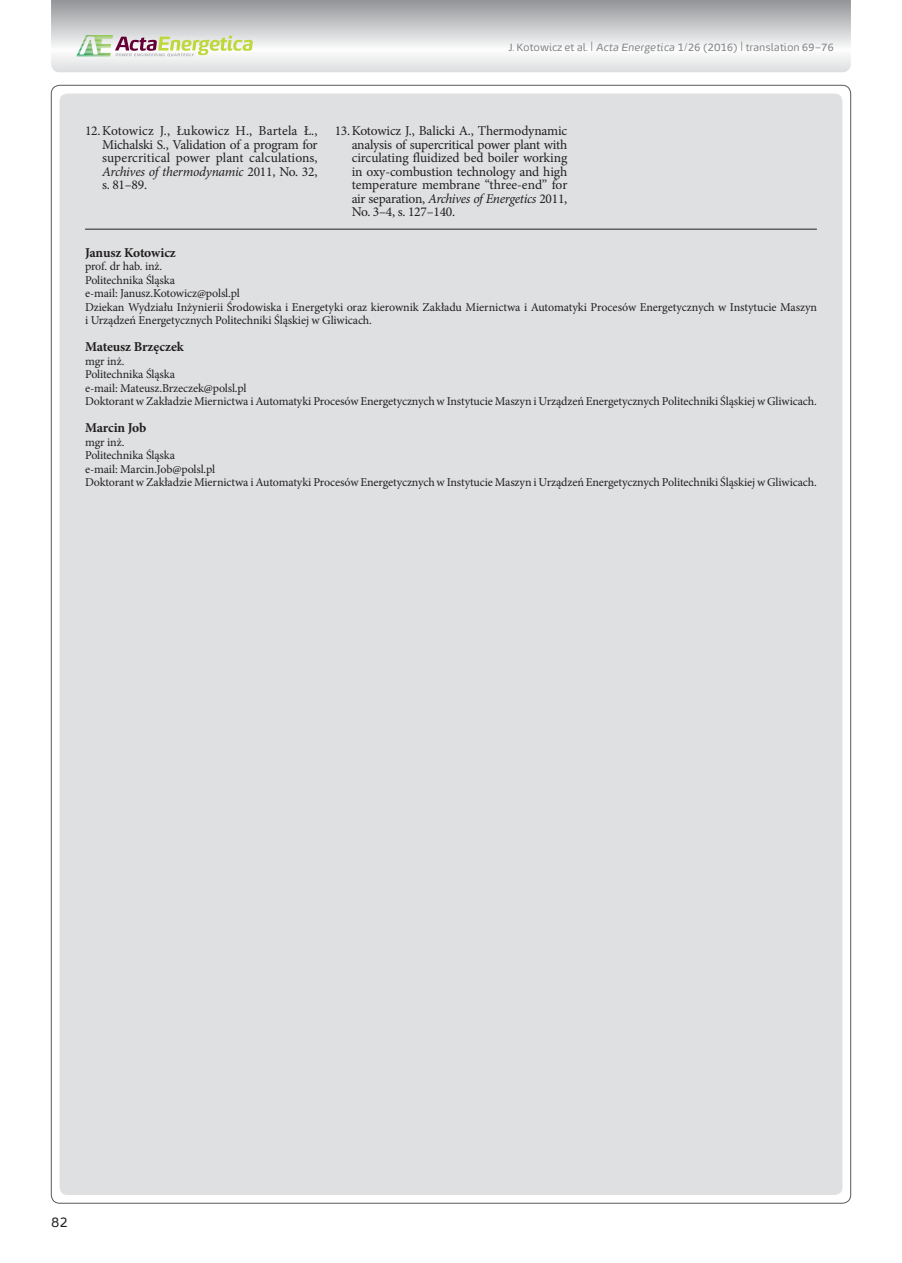
<style>
.page{position:relative;width:902px;height:1263px;background:#fff}
.page>*{position:absolute;margin:0;border:0;box-sizing:border-box;transform-origin:0 0}
.t1{font:13.5px/13.5px "Minion Pro";letter-spacing:-.005em;color:#231f20;text-align:justify}
.t2{font:700 13.5px "Minion Pro";letter-spacing:-.015em;color:#231f20}
.t3{font:13.5px "Energa";color:#231f20}
.t4{font:12px/13.5px "Minion Pro";letter-spacing:-.01em;color:#231f20}
.t5{font:10.5px "Energa";letter-spacing:-.01em;color:#808285}
.s1{font-size:13.5px}
.s2{font-style:italic}
</style>
<div class="page">
<div style="left:60px;top:94px;width:782px;height:1101px;background:#dee0e1;border-radius:8px"></div>
<svg style="left:51px;top:0;width:799px;height:72px"></svg>
<svg style="left:76px;top:35px;width:177px;height:21px"></svg>
<hr style="left:85px;top:229px;width:731px;height:1px;background:#231f20">
<p class="t5" style="left:508px;top:41px;width:327px">J. Kotowicz et al. <span class="s1">|</span> <span class="s2">Acta Energetica</span> 1/26 (2016) <span class="s1">|</span> translation 69–76</p>
<p class="t1" style="left:102px;top:124px;width:217px;text-indent:-17px">12.Kotowicz J., Łukowicz H., Bartela Ł., Michalski S., Validation of a program for supercritical power plant calculations, <span class="s2">Archives of thermodynamic</span> 2011, No. 32, s. 81–89.</p>
<p class="t1" style="left:352px;top:124px;width:217px;text-indent:-17px">13.Kotowicz J., Balicki A., Thermodynamic analysis of supercritical power plant with circulating fluidized bed boiler working in oxy-combustion technology and high temperature membrane “three-end” for air separation, <span class="s2">Archives of Energetics</span> 2011, No. 3–4, s. 127–140.</p>
<p class="t2" style="left:85px;top:243px;width:92px">Janusz Kotowicz</p>
<p class="t4" style="left:85px;top:259px;width:733px">prof. dr hab. inż.<br>Politechnika Śląska<br>e-mail: Janusz.Kotowicz@polsl.pl<br>Dziekan Wydziału Inżynierii Środowiska i Energetyki oraz kierownik Zakładu Miernictwa i Automatyki Procesów Energetycznych w Instytucie Maszyn i Urządzeń Energetycznych Politechniki Śląskiej w Gliwicach.</p>
<p class="t2" style="left:85px;top:337px;width:100px">Mateusz Brzęczek</p>
<p class="t4" style="left:85px;top:354px;width:733px">mgr inż.<br>Politechnika Śląska<br>e-mail: Mateusz.Brzeczek@polsl.pl<br>Doktorant w Zakładzie Miernictwa i Automatyki Procesów Energetycznych w Instytucie Maszyn i Urządzeń Energetycznych Politechniki Śląskiej w Gliwicach.</p>
<p class="t2" style="left:85px;top:418px;width:63px">Marcin Job</p>
<p class="t4" style="left:85px;top:435px;width:733px">mgr inż.<br>Politechnika Śląska<br>e-mail: Marcin.Job@polsl.pl<br>Doktorant w Zakładzie Miernictwa i Automatyki Procesów Energetycznych w Instytucie Maszyn i Urządzeń Energetycznych Politechniki Śląskiej w Gliwicach.</p>
<p class="t3" style="left:51px;top:1213px;width:18px">82</p>
</div>
